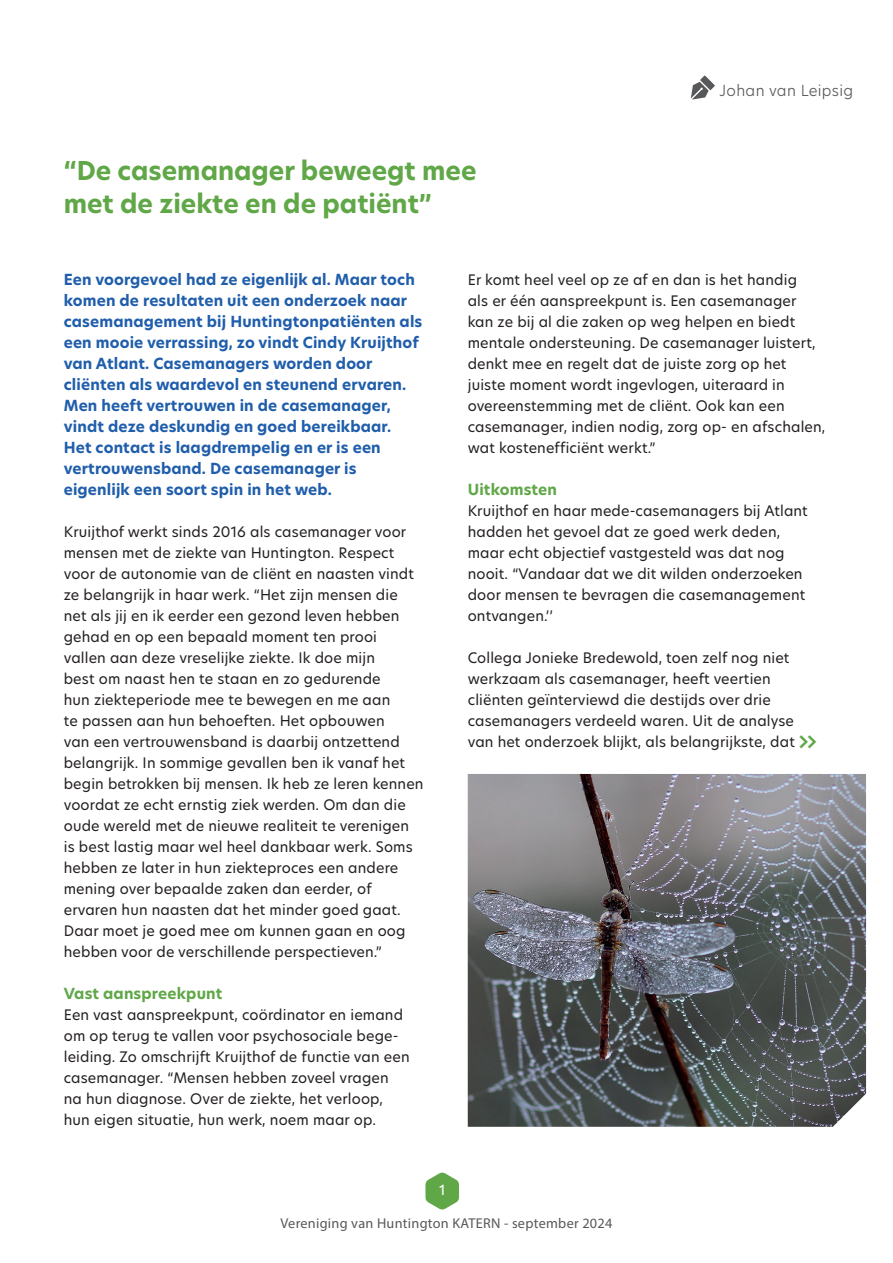
<style>
.page{position:relative;width:893px;height:1263px;background:#fff}
.page>*{position:absolute;margin:0;border:0;box-sizing:border-box;transform-origin:0 0}
.t1{font:700 25.5px/33px "New Hero";color:#60a747}
.t2{font:600 24px "Strada TF";color:#60a747}
.t3{font:700 15px/21px "New Hero";letter-spacing:.01em;color:#205eac}
.t4{font:700 15px "New Hero";letter-spacing:.01em;color:#60a747}
.t5{font:300 15px "New Hero";letter-spacing:.02em;color:#57585a}
.t6{font:15px "Ubuntu";color:#fff}
.t7{font:14.25px/21px "New Hero";letter-spacing:.01em;color:#231f20}
.t8{font:14.25px "Myriad Pro";letter-spacing:.02em;color:#57585a}
</style>
<div class="page">
<svg style="left:425px;top:1172px;width:34px;height:38px"></svg>
<svg style="left:691px;top:75px;width:24px;height:25px"></svg>
<img style="left:468px;top:774px;width:398px;height:353px">
<h1 class="t1" style="left:64px;top:154px;width:414px">“De casemanager beweegt mee met de ziekte en de patiënt”</h1>
<p class="t5" style="left:720px;top:80px;width:135px">Johan van Leipsig</p>
<p class="t3" style="left:64px;top:269px;width:360px">Een voorgevoel had ze eigenlijk al. Maar toch komen de resultaten uit een onderzoek naar casemanagement bij Huntingtonpatiënten als een mooie verrassing, zo vindt Cindy Kruijthof van Atlant. Casemanagers worden door cliënten als waardevol en steunend ervaren.<br>Men heeft vertrouwen in de casemanager, vindt deze deskundig en goed bereikbaar.<br>Het contact is laagdrempelig en er is een vertrouwensband. De casemanager is eigenlijk een soort spin in het web.</p>
<p class="t7" style="left:64px;top:521px;width:361px">Kruijthof werkt sinds 2016 als casemanager voor mensen met de ziekte van Huntington. Respect voor de autonomie van de cliënt en naasten vindt ze belangrijk in haar werk. “Het zijn mensen die net als jij en ik eerder een gezond leven hebben gehad en op een bepaald moment ten prooi<br>vallen aan deze vreselijke ziekte. Ik doe mijn<br>best om naast hen te staan en zo gedurende<br>hun ziekteperiode mee te bewegen en me aan<br>te passen aan hun behoeften. Het opbouwen<br>van een vertrouwensband is daarbij ontzettend belangrijk. In sommige gevallen ben ik vanaf het begin betrokken bij mensen. Ik heb ze leren kennen voordat ze echt ernstig ziek werden. Om dan die oude wereld met de nieuwe realiteit te verenigen is best lastig maar wel heel dankbaar werk. Soms hebben ze later in hun ziekteproces een andere mening over bepaalde zaken dan eerder, of ervaren hun naasten dat het minder goed gaat.<br>Daar moet je goed mee om kunnen gaan en oog hebben voor de verschillende perspectieven.”</p>
<p class="t4" style="left:64px;top:983px;width:160px">Vast aanspreekpunt</p>
<p class="t7" style="left:64px;top:1004px;width:347px">Een vast aanspreekpunt, coördinator en iemand om op terug te vallen voor psychosociale bege&shy;leiding. Zo omschrijft Kruijthof de functie van een casemanager. “Mensen hebben zoveel vragen na hun diagnose. Over de ziekte, het verloop, hun eigen situatie, hun werk, noem maar op.</p>
<p class="t6" style="left:438px;top:1181px;width:10px">1</p>
<p class="t7" style="left:468px;top:269px;width:359px">Er komt heel veel op ze af en dan is het handig<br>als er één aanspreekpunt is. Een casemanager kan ze bij al die zaken op weg helpen en biedt mentale ondersteuning. De casemanager luistert, denkt mee en regelt dat de juiste zorg op het juiste moment wordt ingevlogen, uiteraard in overeenstemming met de cliënt. Ook kan een casemanager, indien nodig, zorg op- en afschalen, wat kostenefficiënt werkt.”</p>
<p class="t4" style="left:468px;top:479px;width:91px">Uitkomsten</p>
<p class="t7" style="left:468px;top:500px;width:342px">Kruijthof en haar mede-casemanagers bij Atlant hadden het gevoel dat ze goed werk deden, maar echt objectief vastgesteld was dat nog nooit. “Vandaar dat we dit wilden onderzoeken door mensen te bevragen die casemanagement ontvangen.’’</p>
<p class="t7" style="left:468px;top:647px;width:329px">Collega Jonieke Bredewold, toen zelf nog niet werkzaam als casemanager, heeft veertien cliënten geïnterviewd die destijds over drie casemanagers verdeeld waren. Uit de analyse van het onderzoek blijkt, als belangrijkste, dat</p>
<h2 class="t2" style="left:799px;top:726px;width:19px">&gt;&gt;</h2>
<p class="t8" style="left:280px;top:1214px;width:333px">Vereniging van Huntington KATERN - september 2024</p>
</div>
